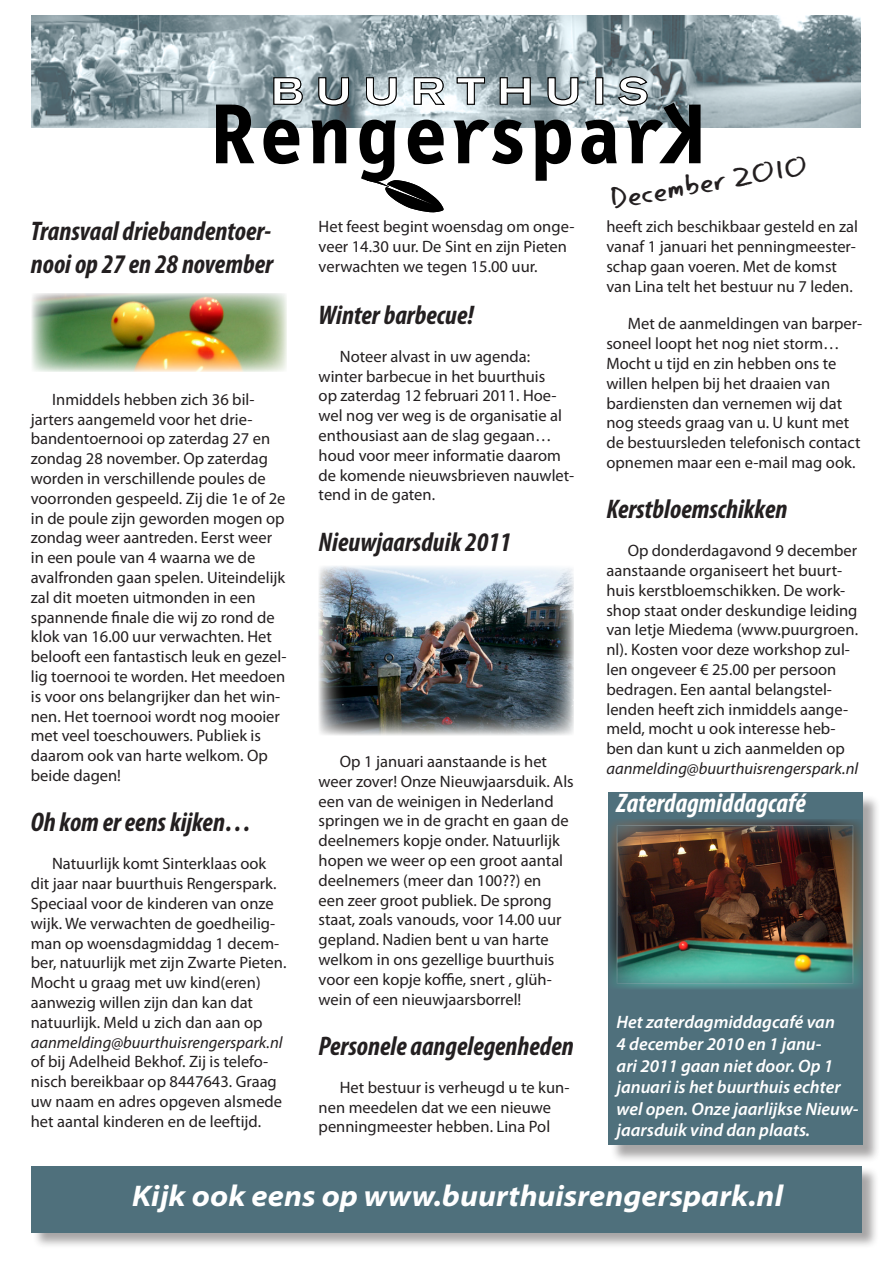
<style>
.page{position:relative;width:893px;height:1263px;background:#fff}
.page>*{position:absolute;margin:0;border:0;box-sizing:border-box;transform-origin:0 0}
.t1{font:italic 700 semi-expanded 30px "Myriad Pro";color:#fff}
.t2{font:30px "Eager Naturalist";color:#231f20}
.Hoofdtekst{font:italic 700 condensed 27px "Myriad Pro";color:#231f20}
.Koptekst{font:italic 700 condensed 27px/32.4px "Myriad Pro";color:#231f20}
.Koptekst-2{font:italic 700 condensed 27px "Myriad Pro";color:#fff}
.Hoofdtekst-2{font:italic 600 18px/21.6px "Myriad Pro";color:#fff}
.Hoofdtekst-3{font:16.5px/19.8px "Myriad Pro";color:#231f20}
.s1{font-style:italic}
</style>
<div class="page">
<img style="left:31px;top:16px;width:829px;height:111px">
<svg style="left:273px;top:77px;width:30px;height:28px"></svg>
<svg style="left:318px;top:77px;width:31px;height:29px"></svg>
<svg style="left:366px;top:77px;width:31px;height:29px"></svg>
<svg style="left:413px;top:77px;width:32px;height:28px"></svg>
<svg style="left:216px;top:105px;width:38px;height:58px"></svg>
<svg style="left:263px;top:120px;width:36px;height:44px"></svg>
<svg style="left:312px;top:120px;width:34px;height:43px"></svg>
<svg style="left:453px;top:76px;width:247px;height:105px"></svg>
<svg style="left:359px;top:120px;width:85px;height:92px"></svg>
<div style="left:32px;top:1166px;width:847px;height:83px;background:#231f20;opacity:.4"></div>
<div style="left:32px;top:1166px;width:830px;height:66px;background:#4f707c"></div>
<div style="left:610px;top:794px;width:271px;height:369px;background:#231f20;opacity:.4"></div>
<div style="left:608px;top:792px;width:254px;height:353px;background:#4f707c"></div>
<img style="left:608px;top:819px;width:255px;height:170px">
<img style="left:32px;top:293px;width:255px;height:78px">
<img style="left:319px;top:566px;width:255px;height:170px">
<p class="Koptekst" style="left:31px;top:214px;width:244px">Transvaal driebandentoer&shy;nooi op 27 en 28 november</p>
<p class="Hoofdtekst-3" style="left:31px;top:389px;width:257px;text-indent:21px">Inmiddels hebben zich 36 bil&shy;jarters aangemeld voor het drie&shy;bandentoernooi op zaterdag 27 en zondag 28 november. Op zaterdag worden in verschillende poules de voorronden gespeeld. Zij die 1e of 2e in de poule zijn geworden mogen op zondag weer aantreden. Eerst weer in een poule van 4 waarna we de avalfronden gaan spelen. Uiteindelijk zal dit moeten uitmonden in een spannende finale die wij zo rond de klok van 16.00 uur verwachten. Het belooft een fantastisch leuk en gezel&shy;lig toernooi te worden. Het meedoen is voor ons belangrijker dan het win&shy;nen. Het toernooi wordt nog mooier met veel toeschouwers. Publiek is daarom ook van harte welkom. Op beide dagen!</p>
<p class="Hoofdtekst" style="left:31px;top:806px;width:223px">Oh kom er eens kijken…</p>
<p class="Hoofdtekst-3" style="left:31px;top:853px;width:257px;text-indent:21px">Natuurlijk komt Sinterklaas ook dit jaar naar buurthuis Rengerspark.<br>Speciaal voor de kinderen van onze wijk. We verwachten de goedheilig&shy;man op woensdagmiddag 1 decem&shy;ber, natuurlijk met zijn Zwarte Pieten.<br>Mocht u graag met uw kind(eren) aanwezig willen zijn dan kan dat natuurlijk. Meld u zich dan aan op <span class="s1">aanmelding@buurthuisrengerspark.nl </span>of bij Adelheid Bekhof. Zij is telefo&shy;nisch bereikbaar op 8447643. Graag uw naam en adres opgeven alsmede het aantal kinderen en de leeftijd.</p>
<p class="Hoofdtekst-3" style="left:319px;top:217px;width:257px">Het feest begint woensdag om onge&shy;veer 14.30 uur. De Sint en zijn Pieten verwachten we tegen 15.00 uur.</p>
<p class="Hoofdtekst" style="left:319px;top:298px;width:157px">Winter barbecue!</p>
<p class="Hoofdtekst-3" style="left:319px;top:346px;width:257px;text-indent:21px">Noteer alvast in uw agenda: winter barbecue in het buurthuis<br>op zaterdag 12 februari 2011. Hoe&shy;wel nog ver weg is de organisatie al enthousiast aan de slag gegaan… houd voor meer informatie daarom de komende nieuwsbrieven nauwlet&shy;tend in de gaten.</p>
<p class="Hoofdtekst" style="left:319px;top:525px;width:194px">Nieuwjaarsduik 2011</p>
<p class="Hoofdtekst-3" style="left:319px;top:751px;width:257px;text-indent:21px">Op 1 januari aanstaande is het weer zover! Onze Nieuwjaarsduik. Als een van de weinigen in Nederland springen we in de gracht en gaan de deelnemers kopje onder. Natuurlijk hopen we weer op een groot aantal deelnemers (meer dan 100??) en<br>een zeer groot publiek. De sprong staat, zoals vanouds, voor 14.00 uur gepland. Nadien bent u van harte welkom in ons gezellige buurthuis voor een kopje koffie, snert , glüh&shy;wein of een nieuwjaarsborrel!</p>
<p class="Hoofdtekst" style="left:319px;top:1029px;width:257px">Personele aangelegenheden</p>
<p class="Hoofdtekst-3" style="left:319px;top:1077px;width:252px;text-indent:21px">Het bestuur is verheugd u te kun&shy;nen meedelen dat we een nieuwe penningmeester hebben. Lina Pol</p>
<p class="t2" style="left:608px;top:180px;width:200px;rotate:-10deg">December 2010</p>
<p class="Hoofdtekst-3" style="left:606px;top:217px;width:253px">heeft zich beschikbaar gesteld en zal vanaf 1 januari het penningmeester&shy;schap gaan voeren. Met de komst van Lina telt het bestuur nu 7 leden.</p>
<p class="Hoofdtekst-3" style="left:606px;top:314px;width:257px;text-indent:21px">Met de aanmeldingen van barper&shy;soneel loopt het nog niet storm…<br>Mocht u tijd en zin hebben ons te willen helpen bij het draaien van bardiensten dan vernemen wij dat nog steeds graag van u. U kunt met de bestuursleden telefonisch contact opnemen maar een e-mail mag ook.</p>
<p class="Hoofdtekst" style="left:606px;top:493px;width:182px">Kerstbloemschikken</p>
<p class="Hoofdtekst-3" style="left:606px;top:541px;width:253px;text-indent:21px">Op donderdagavond 9 december aanstaande organiseert het buurt&shy;huis kerstbloemschikken. De work&shy;shop staat onder deskundige leiding van Ietje Miedema (www.puurgroen. nl). Kosten voor deze workshop zul&shy;len ongeveer € 25.00 per persoon bedragen. Een aantal belangstel&shy;lenden heeft zich inmiddels aange&shy;meld, mocht u ook interesse heb&shy;ben dan kunt u zich aanmelden op <span class="s1">aanmelding@buurthuisrengerspark.nl</span></p>
<p class="Koptekst-2" style="left:617px;top:786px;width:191px">Zaterdagmiddagcafé</p>
<p class="Hoofdtekst-2" style="left:617px;top:1011px;width:243px">Het zaterdagmiddagcafé van<br>4 december 2010 en 1 janu-<br>ari 2011 gaan niet door. Op 1 januari is het buurthuis echter wel open. Onze jaarlijkse Nieuw&shy;jaarsduik vind dan plaats.</p>
<p class="t1" style="left:132px;top:1179px;width:653px">Kijk ook eens op www.buurthuisrengerspark.nl</p>
</div>
